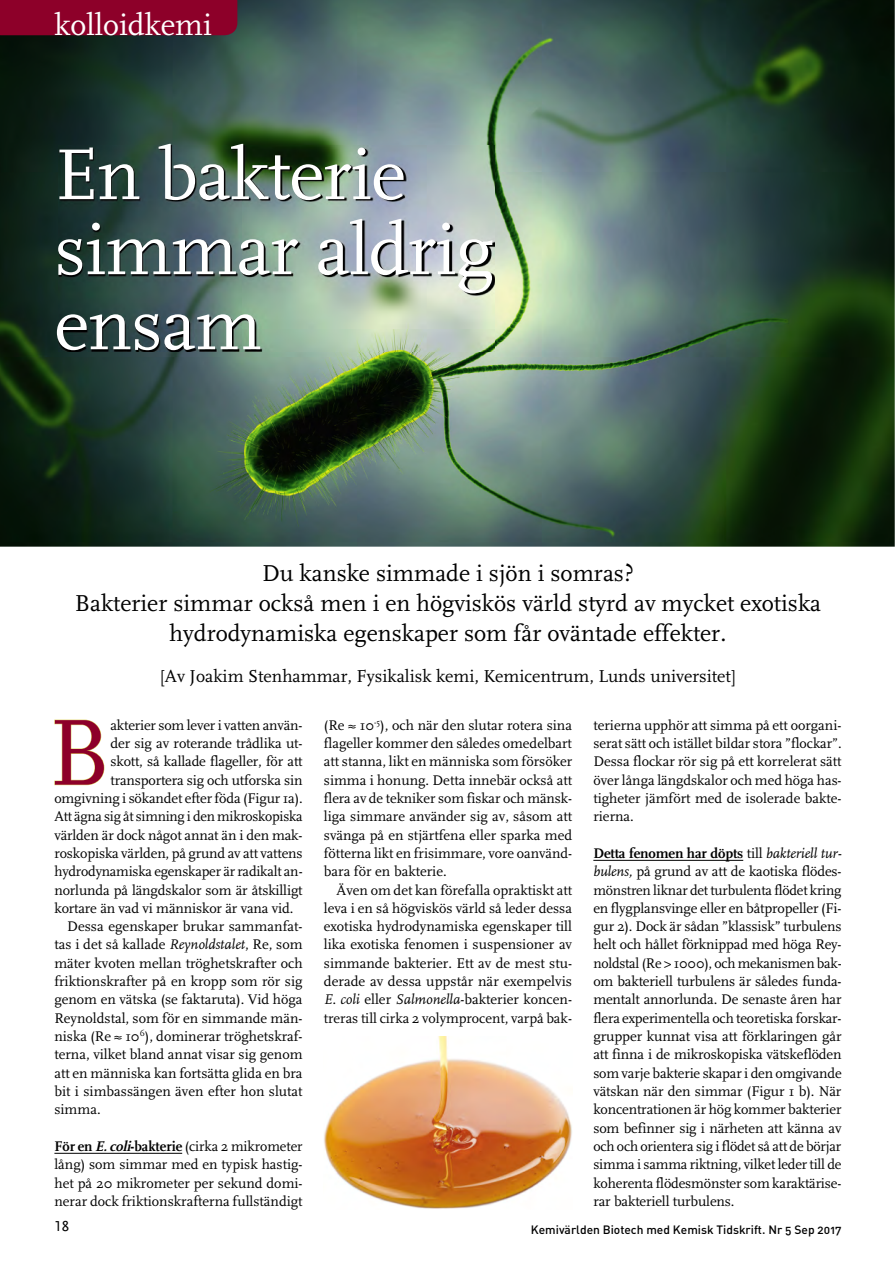
<style>
.page{position:relative;width:896px;height:1266px;background:#fff}
.page>*{position:absolute;margin:0;border:0;box-sizing:border-box;transform-origin:0 0}
.t1{font:97.8px "FF Scala";color:#8d0029}
.t2{font:75px/75px "FF Scala";letter-spacing:-.01em;color:#fff}
.t3{font:31.5px "FF Scala";color:#fff}
.t4{font:24px/30px "FF Scala";color:#000;text-align:center}
.t5{font:18px "FF Scala";color:#000}
.t6{font:15px "Scala Sans Caps";color:#000}
.t7{font:14.55px/18.3px "FF Scala";color:#000;text-align:justify}
.t8{font:700 14.55px "Scala";letter-spacing:-.01em;color:#000}
.t9{font:12px "DIN Medium Alternate";color:#000}
.s1{font-style:italic}
.s2{font-family:"Scala";font-weight:700}
.s3{font-family:"Scala";font-weight:700;font-style:italic}
.s4{font-family:"FF Scala";font-weight:400}
.s5{font-family:"FF Scala";font-weight:400;font-style:italic}
</style>
<div class="page">
<img style="left:0;top:1px;width:894px;height:545px">
<img style="left:59px;top:145px;width:435px;height:207px">
<div style="left:0;top:1px;width:237px;height:34px;background:#8d0029"></div>
<hr style="left:54px;top:1152px;width:128px;height:1px;background:#000">
<svg style="left:54px;top:719px;width:51px;height:66px"></svg>
<hr style="left:593px;top:860px;width:150px;height:1px;background:#000">
<img style="left:324px;top:1036px;width:248px;height:173px">
<h3 class="t3" style="left:54px;top:8px;width:159px">kolloidkemi</h3>
<h2 class="t2" style="left:54px;top:139px;width:441px">En bakterie simmar aldrig ensam</h2>
<h3 class="t4" style="left:75px;top:558px;width:747px">Du kanske simmade i sjön i somras?<br>Bakterier simmar också men i en högviskös värld styrd av mycket exotiska hydrodynamiska egenskaper som får oväntade effekter.</h3>
<p class="t5" style="left:160px;top:666px;width:576px">[Av Joakim Stenhammar, Fysikalisk kemi, Kemicentrum, Lunds universitet]</p>
<h1 class="t1" style="left:48px;top:699px;width:64px">B</h1>
<p class="t7" style="left:110px;top:716px;width:194px">akterier som lever i vatten använ-</p>
<p class="t7" style="left:110px;top:734px;width:194px">der sig av roterande trådlika ut-</p>
<p class="t7" style="left:110px;top:752px;width:194px">skott, så kallade flageller, för att</p>
<p class="t7" style="left:110px;top:771px;width:194px">transportera sig och utforska sin</p>
<p class="t7" style="left:54px;top:789px;width:250px">omgivning i sökandet efter föda (Figur 1a).</p>
<p class="t7" style="left:54px;top:807px;width:250px">Att ägna sig åt simning i den mikroskopiska</p>
<p class="t7" style="left:54px;top:826px;width:249px">världen är dock något annat än i den mak-</p>
<p class="t7" style="left:54px;top:844px;width:250px">roskopiska världen, på grund av att vattens</p>
<p class="t7" style="left:54px;top:862px;width:250px">hydrodynamiska egenskaper är radikalt an-</p>
<p class="t7" style="left:54px;top:880px;width:250px">norlunda på längdskalor som är åtskilligt</p>
<p class="t7" style="left:54px;top:899px;width:240px">kortare än vad vi människor är vana vid.</p>
<p class="t7" style="left:67px;top:917px;width:237px">Dessa egenskaper brukar sammanfat-</p>
<p class="t7" style="left:54px;top:935px;width:250px">tas i det så kallade <span class="s1">Reynoldstalet</span>, Re, som</p>
<p class="t7" style="left:54px;top:954px;width:250px">mäter kvoten mellan tröghetskrafter och</p>
<p class="t7" style="left:54px;top:972px;width:250px">friktionskrafter på en kropp som rör sig</p>
<p class="t7" style="left:54px;top:990px;width:250px">genom en vätska (se faktaruta). Vid höga</p>
<p class="t7" style="left:54px;top:1009px;width:250px">Reynoldstal, som för en simmande män-</p>
<p class="t7" style="left:54px;top:1027px;width:250px">niska (Re ≈ 10<sup>6</sup>), dominerar tröghetskraf-</p>
<p class="t7" style="left:54px;top:1045px;width:250px">terna, vilket bland annat visar sig genom</p>
<p class="t7" style="left:54px;top:1063px;width:250px">att en människa kan fortsätta glida en bra</p>
<p class="t7" style="left:54px;top:1082px;width:250px">bit i simbassängen även efter hon slutat</p>
<p class="t7" style="left:54px;top:1100px;width:48px">simma.</p>
<p class="t7" style="left:54px;top:1137px;width:250px"><span class="s2">För en</span> <span class="s3">E.coli</span><span class="s2">-bakterie</span> (cirka 2 mikrometer lång) som simmar med en typisk hastig&shy;het på 20 mikrometer per sekund domi&shy;nerar dock friktionskrafterna fullständigt</p>
<p class="t7" style="left:324px;top:716px;width:250px">(Re ≈ 10<sup>-5</sup>), och när den slutar rotera sina flageller kommer den således omedelbart att stanna, likt en människa som försöker simma i honung. Detta innebär också att flera av de tekniker som fiskar och mänsk&shy;liga simmare använder sig av, såsom att svänga på en stjärtfena eller sparka med fötterna likt en frisimmare, vore oanvänd&shy;bara för en bakterie.</p>
<p class="t7" style="left:324px;top:880px;width:250px;text-indent:13px">Även om det kan förefalla opraktiskt att leva i en så högviskös värld så leder dessa exotiska hydrodynamiska egenskaper till lika exotiska fenomen i suspensioner av simmande bakterier. Ett av de mest stu&shy;derade av dessa uppstår när exempelvis <span class="s1">E. coli</span> eller <span class="s1">Salmonella</span>-bakterier koncen&shy;treras till cirka 2 volymprocent, varpå bak-</p>
<p class="t7" style="left:593px;top:716px;width:250px">terierna upphör att simma på ett oorgani&shy;serat sätt och istället bildar stora ”flockar”.<br>Dessa flockar rör sig på ett korrelerat sätt över långa längdskalor och med höga has&shy;tigheter jämfört med de isolerade bakte&shy;rierna.</p>
<p class="t8" style="left:593px;top:844px;width:250px">Detta fenomen har döpts <span class="s4">till</span> <span class="s5">bakteriell tur-</span></p>
<p class="t7" style="left:593px;top:862px;width:250px"><span class="s1">bulens,</span> på grund av att de kaotiska flödes&shy;mönstren liknar det turbulenta flödet kring en flygplansvinge eller en båtpropeller (Fi&shy;gur 2). Dock är sådan ”klassisk” turbulens helt och hållet förknippad med höga Rey&shy;noldstal (Re &gt; 1000), och mekanismen bak&shy;om bakteriell turbulens är således funda&shy;mentalt annorlunda. De senaste åren har flera experimentella och teoretiska forskar&shy;grupper kunnat visa att förklaringen går att finna i de mikroskopiska vätskeflöden som varje bakterie skapar i den omgivande vätskan när den simmar (Figur 1 b). När koncentrationen är hög kommer bakterier som befinner sig i närheten att känna av och och orientera sig i flödet så att de börjar simma i samma riktning, vilket leder till de koherenta flödesmönster som karaktärise&shy;rar bakteriell turbulens.</p>
<p class="t6" style="left:54px;top:1218px;width:16px">18</p>
<p class="t9" style="left:531px;top:1221px;width:312px">Kemivärlden Biotech med Kemisk Tidskrift. Nr 5 Sep 2017</p>
</div>
